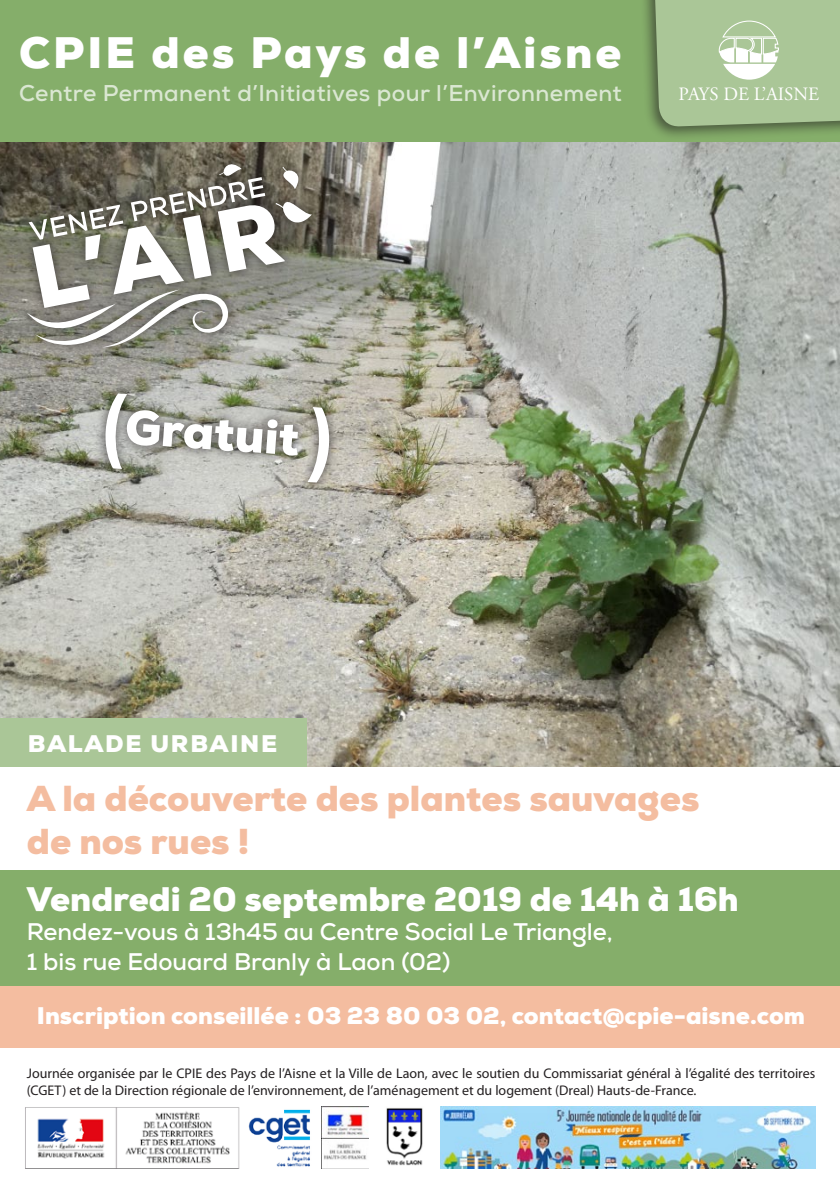
<style>
.page{position:relative;width:840px;height:1191px;background:#fff}
.page>*{position:absolute;margin:0;border:0;box-sizing:border-box;transform-origin:0 0}
.t1{font:900 48px "Nexa";color:#fff}
.t2{font:900 44px "Nexa";letter-spacing:.07em;color:#fff}
.t3{font:900 36px/43.2px "Nexa";color:#f4bda0}
.t4{font:900 34px "Nexa";color:#fff}
.t5{font:700 24px/29.6px "Nexa";color:#fff}
.t6{font:900 24px "Nexa";color:#fff}
.t7{font:900 24px "Nexa";letter-spacing:.07em;color:#fff}
.t8{font:700 22.8px "Nexa";letter-spacing:.02em;color:#dae7d2}
.t9{font:18.8px "Adobe Garamond Pro";color:#fff}
.t10{font:14px/16.8px "Myriad Pro";color:#231f20}
</style>
<div class="page">
<img style="left:0;top:142px;width:839px;height:625px">
<div style="left:94px;top:382px;width:245px;height:110px;background:#231f20;opacity:.75"></div>
<svg style="left:104px;top:393px;width:23px;height:76px"></svg>
<svg style="left:307px;top:407px;width:23px;height:75px"></svg>
<div style="left:0;top:0;width:839px;height:142px;background:#85ae6a"></div>
<div style="left:0;top:853px;width:839px;height:133px;background:#85ae6a"></div>
<div style="left:0;top:718px;width:306px;height:62px;background:#aac697"></div>
<div style="left:0;top:767px;width:839px;height:102px;background:#fff"></div>
<div style="left:638px;top:0;width:201px;height:141px;background:#231f20;opacity:.6"></div>
<svg style="left:653px;top:0;width:186px;height:127px;background:#abc599"></svg>
<img style="left:386px;top:1108px;width:37px;height:58px">
<img style="left:25px;top:1107px;width:285px;height:61px">
<img style="left:440px;top:1106px;width:374px;height:62px">
<img style="left:321px;top:1106px;width:47px;height:62px">
<div style="left:0;top:986px;width:839px;height:61px;background:#f4bda0"></div>
<div style="left:16px;top:153px;width:303px;height:204px;background:#231f20;opacity:.75"></div>
<svg style="left:27px;top:158px;width:285px;height:189px"></svg>
<h2 class="t2" style="left:19px;top:25px;width:603px">CPIE des Pays de l’Aisne</h2>
<h3 class="t8" style="left:19px;top:79px;width:604px">Centre Permanent d’Initiatives pour l’Environnement</h3>
<h3 class="t9" style="left:678px;top:82px;width:142px">PAYS DE L’AISNE</h3>
<h1 class="t1" style="left:127px;top:396px;width:176px;rotate:4deg">Gratuit</h1>
<h3 class="t7" style="left:28px;top:728px;width:250px">BALADE URBAINE</h3>
<h3 class="t3" style="left:27px;top:777px;width:673px">A la découverte des plantes sauvages de nos rues !</h3>
<h3 class="t4" style="left:27px;top:877px;width:713px">Vendredi 20 septembre 2019 de 14h à 16h</h3>
<h3 class="t5" style="left:27px;top:917px;width:587px">Rendez-vous à 13h45 au Centre Social Le Triangle,<br>1 bis rue Edouard Branly à Laon (02)</h3>
<h3 class="t6" style="left:37px;top:1000px;width:769px">Inscription conseillée : 03 23 80 03 02, contact@cpie-aisne.com</h3>
<p class="t10" style="left:27px;top:1064px;width:789px">Journée organisée par le CPIE des Pays de l’Aisne et la Ville de Laon, avec le soutien du Commissariat général à l’égalité des territoires (CGET) et de la Direction régionale de l’environnement, de l’aménagement et du logement (Dreal) Hauts-de-France.</p>
</div>
